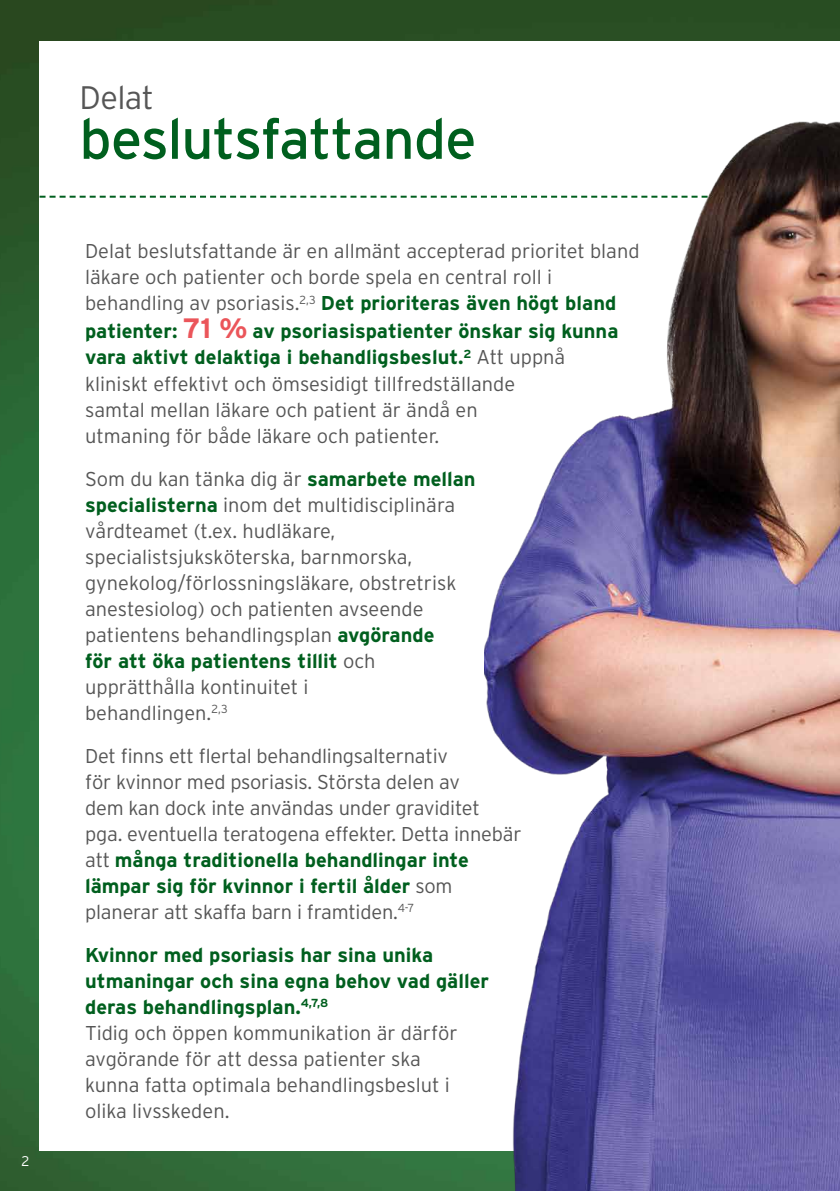
<style>
.page{position:relative;width:840px;height:1191px;background:#fff}
.page>*{position:absolute;margin:0;border:0;box-sizing:border-box;transform-origin:0 0}
.t1{font:56.6px "Interstate";letter-spacing:-.02em;color:#005f1e}
.t2{font:300 32.6px "Interstate";letter-spacing:-.02em;color:#565656}
.t3{font:300 20px/26px "Interstate";color:#565656}
.t4{font:300 14px "Interstate";color:#fff}
.s1{font-weight:700;color:#005f1e}
.s2{font-weight:700;font-size:28px;color:#eb555a}
</style>
<div class="page">
<img style="left:0;top:0;width:839px;height:1191px">
<div style="left:39px;top:41px;width:800px;height:1109px;background:#fff"></div>
<svg style="left:39px;top:196px;width:445px;height:2px"></svg>
<img style="left:484px;top:121px;width:355px;height:1070px">
<p class="t4" style="left:21px;top:1152px;width:9px">2</p>
<h2 class="t2" style="left:79px;top:77px;width:76px">Delat</h2>
<h1 class="t1" style="left:79px;top:104px;width:398px">beslutsfattande</h1>
<p class="t3" style="left:85px;top:238px;width:555px">Delat beslutsfattande är en allmänt accepterad prioritet bland läkare och patienter och borde spela en central roll i behandling av psoriasis.<sup>2,3</sup> <span class="s1">Det prioriteras även högt bland</span></p>
<p class="t3" style="left:85px;top:318px;width:534px"><span class="s1">patienter:</span> <span class="s2">71 %</span> <span class="s1">av psoriasispatienter önskar sig kunna vara aktivt delaktiga i behandligsbeslut.</span><sup>2</sup> Att uppnå kliniskt effektivt och ömsesidigt tillfredställande<br>samtal mellan läkare och patient är ändå en<br>utmaning för både läkare och patienter.</p>
<p class="t3" style="left:85px;top:465px;width:392px">Som du kan tänka dig är <span class="s1">samarbete mellan specialisterna</span> inom det multidisciplinära vårdteamet (t.ex. hudläkare, specialistsjuksköterska, barnmorska, gynekolog/förlossningsläkare, obstretrisk anestesiolog) och patienten avseende patientens behandlingsplan <span class="s1">avgörande<br>för att öka patientens tillit</span> och upprätthålla kontinuitet i<br>behandlingen.<sup>2,3</sup></p>
<p class="t3" style="left:85px;top:742px;width:437px">Det finns ett flertal behandlingsalternativ<br>för kvinnor med psoriasis. Största delen av<br>dem kan dock inte användas under graviditet pga. eventuella teratogena effekter. Detta innebär att <span class="s1">många traditionella behandlingar inte lämpar sig för kvinnor i fertil ålder</span> som planerar att skaffa barn i framtiden.<sup>4-7</sup></p>
<p class="t3" style="left:85px;top:941px;width:405px"><span class="s1">Kvinnor med psoriasis har sina unika utmaningar och sina egna behov vad gäller deras behandlingsplan.</span><sup>4,7,8<br></sup>Tidig och öppen kommunikation är därför avgörande för att dessa patienter ska<br>kunna fatta optimala behandlingsbeslut i olika livsskeden.</p>
</div>
